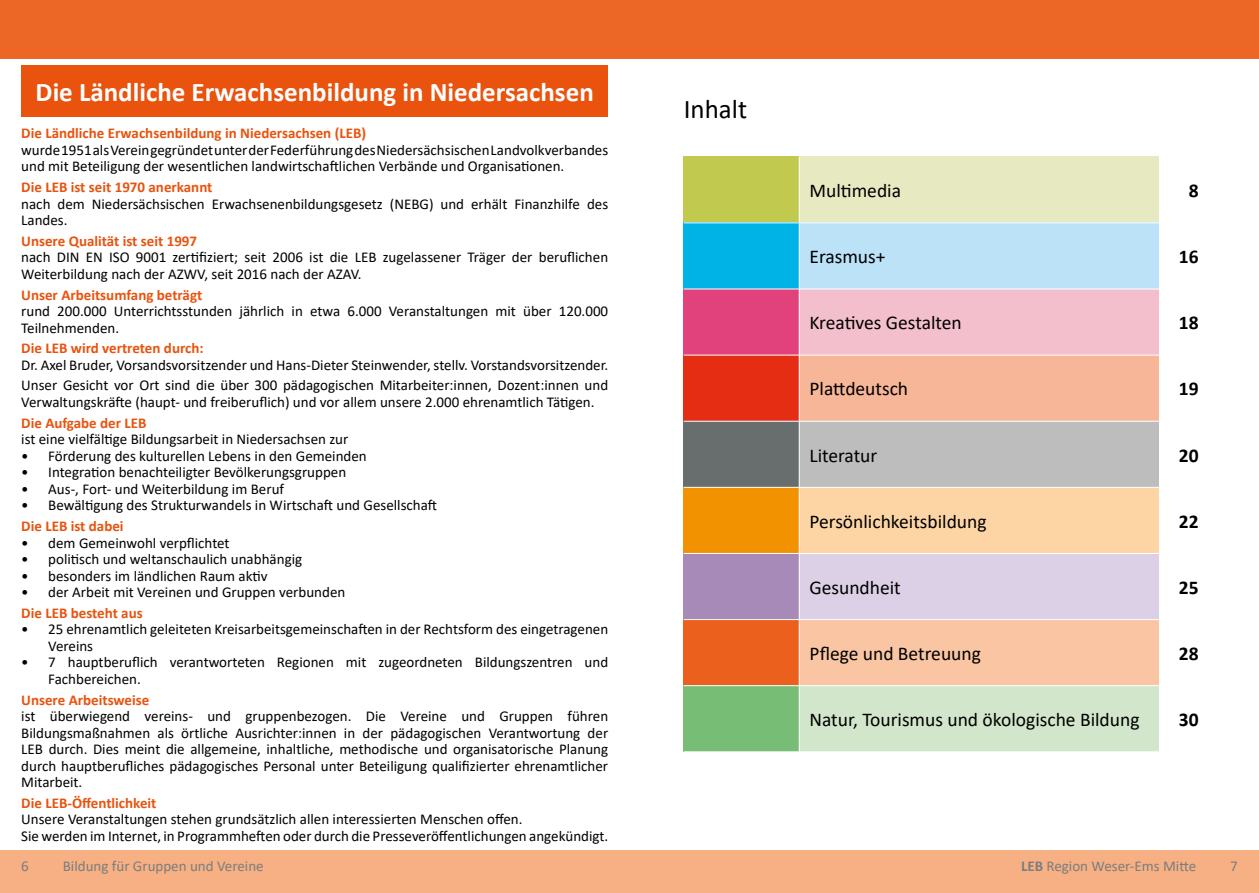
<style>
.page{position:relative;width:1259px;height:893px;background:#fff}
.page>*{position:absolute;margin:0;border:0;box-sizing:border-box;transform-origin:0 0}
.t1{font:700 27px "Calibri";color:#fff}
.t2{font:27px "Calibri";color:#000}
.t3{font:19.5px "Calibri";color:#000}
.t4{font:700 19.5px "Calibri";color:#000}
.t5{font:15px/16.5px "Calibri";color:#000}
.t6{font:700 15px "Calibri";color:#e9530e}
.t7{font:15px "Calibri";color:#7b7d7e}
.s1{font-weight:700}
</style>
<div class="page">
<div style="left:0;top:850px;width:1259px;height:43px;background:#f7b084"></div>
<div style="left:0;top:0;width:1259px;height:58px;background:#ec6725"></div>
<div style="left:684px;top:157px;width:115px;height:66px;background:#c1c94f"></div>
<div style="left:799px;top:157px;width:360px;height:66px;background:#e7e9c0"></div>
<div style="left:684px;top:223px;width:115px;height:66px;background:#00b3e6"></div>
<div style="left:799px;top:223px;width:360px;height:66px;background:#bce2f8"></div>
<div style="left:684px;top:289px;width:115px;height:66px;background:#e1427b"></div>
<div style="left:799px;top:289px;width:360px;height:66px;background:#f4bfcd"></div>
<div style="left:684px;top:355px;width:115px;height:66px;background:#e52d14"></div>
<div style="left:799px;top:355px;width:360px;height:66px;background:#f7b698"></div>
<div style="left:684px;top:421px;width:115px;height:66px;background:#686e6e"></div>
<div style="left:799px;top:421px;width:360px;height:66px;background:#bebdbe"></div>
<div style="left:684px;top:487px;width:115px;height:66px;background:#f39200"></div>
<div style="left:799px;top:487px;width:360px;height:66px;background:#fdd5a5"></div>
<div style="left:684px;top:553px;width:115px;height:67px;background:#a88ab8"></div>
<div style="left:799px;top:553px;width:360px;height:67px;background:#dbd0e5"></div>
<div style="left:684px;top:620px;width:115px;height:66px;background:#eb601d"></div>
<div style="left:799px;top:620px;width:360px;height:66px;background:#fac5a2"></div>
<div style="left:684px;top:686px;width:115px;height:66px;background:#78bd76"></div>
<div style="left:799px;top:686px;width:360px;height:66px;background:#d1e6cb"></div>
<hr style="left:799px;top:157px;width:1px;height:65px;background:#fff">
<hr style="left:684px;top:222px;width:115px;height:1px;background:#fff">
<hr style="left:799px;top:222px;width:360px;height:1px;background:#fff">
<hr style="left:799px;top:223px;width:1px;height:66px;background:#fff">
<hr style="left:684px;top:289px;width:115px;height:1px;background:#fff">
<hr style="left:799px;top:289px;width:360px;height:1px;background:#fff">
<hr style="left:799px;top:289px;width:1px;height:66px;background:#fff">
<hr style="left:684px;top:355px;width:115px;height:1px;background:#fff">
<hr style="left:799px;top:355px;width:360px;height:1px;background:#fff">
<hr style="left:799px;top:355px;width:1px;height:66px;background:#fff">
<hr style="left:684px;top:421px;width:115px;height:1px;background:#fff">
<hr style="left:799px;top:421px;width:360px;height:1px;background:#fff">
<hr style="left:799px;top:422px;width:1px;height:65px;background:#fff">
<hr style="left:684px;top:487px;width:115px;height:1px;background:#fff">
<hr style="left:799px;top:487px;width:360px;height:1px;background:#fff">
<hr style="left:799px;top:488px;width:1px;height:65px;background:#fff">
<hr style="left:684px;top:553px;width:115px;height:1px;background:#fff">
<hr style="left:799px;top:553px;width:360px;height:1px;background:#fff">
<hr style="left:799px;top:554px;width:1px;height:65px;background:#fff">
<hr style="left:684px;top:619px;width:115px;height:1px;background:#fff">
<hr style="left:799px;top:619px;width:360px;height:1px;background:#fff">
<hr style="left:799px;top:620px;width:1px;height:65px;background:#fff">
<hr style="left:684px;top:685px;width:115px;height:1px;background:#fff">
<hr style="left:799px;top:685px;width:360px;height:1px;background:#fff">
<hr style="left:799px;top:686px;width:1px;height:65px;background:#fff">
<hr style="left:684px;top:751px;width:115px;height:1px;background:#fff">
<hr style="left:799px;top:751px;width:360px;height:1px;background:#fff">
<div style="left:21px;top:65px;width:587px;height:51px;background:#e9530e"></div>
<h1 class="t1" style="left:36px;top:73px;width:559px">Die Ländliche Erwachsenbildung in Niedersachsen</h1>
<p class="t6" style="left:21px;top:123px;width:346px">Die Ländliche Erwachsenbildung in Niedersachsen (LEB)</p>
<p class="t5" style="left:21px;top:141px;width:588px">wurde 1951 als Verein gegründet unter der Federführung des Niedersächsischen Landvolkverbandes und mit Beteiligung der wesentlichen landwirtschaftlichen Verbände und Organisationen.</p>
<p class="t6" style="left:21px;top:176px;width:193px">Die LEB ist seit 1970 anerkannt</p>
<p class="t5" style="left:21px;top:195px;width:588px">nach dem Niedersächsischen Erwachsenenbildungsgesetz (NEBG) und erhält Finanzhilfe des<br>Landes.</p>
<p class="t6" style="left:21px;top:230px;width:177px">Unsere Qualität ist seit 1997</p>
<p class="t5" style="left:21px;top:249px;width:588px">nach DIN EN ISO 9001 zertifiziert; seit 2006 ist die LEB zugelassener Träger der beruflichen<br>Weiterbildung nach der AZWV, seit 2016 nach der AZAV.</p>
<p class="t6" style="left:21px;top:284px;width:182px">Unser Arbeitsumfang beträgt</p>
<p class="t5" style="left:21px;top:302px;width:588px">rund 200.000 Unterrichtsstunden jährlich in etwa 6.000 Veranstaltungen mit über 120.000<br>Teilnehmenden.</p>
<p class="t6" style="left:21px;top:338px;width:184px">Die LEB wird vertreten durch:</p>
<p class="t5" style="left:21px;top:354px;width:588px;line-height:20.7px">Dr. Axel Bruder, Vorsandsvorsitzender und Hans-Dieter Steinwender, stellv. Vorstandsvorsitzender.<br>Unser Gesicht vor Ort sind die über 300 pädagogischen Mitarbeiter:innen, Dozent:innen und</p>
<p class="t5" style="left:21px;top:393px;width:575px">Verwaltungskräfte (haupt- und freiberuflich) und vor allem unsere 2.000 ehrenamtlich Tätigen.</p>
<p class="t6" style="left:21px;top:412px;width:127px">Die Aufgabe der LEB</p>
<p class="t5" style="left:21px;top:431px;width:329px">ist eine vielfältige Bildungsarbeit in Niedersachsen zur</p>
<p class="t5" style="left:21px;top:447px;width:347px">• Förderung des kulturellen Lebens in den Gemeinden</p>
<p class="t5" style="left:21px;top:464px;width:326px">• Integration benachteiligter Bevölkerungsgruppen</p>
<p class="t5" style="left:21px;top:480px;width:264px">• Aus-, Fort- und Weiterbildung im Beruf</p>
<p class="t5" style="left:21px;top:497px;width:417px">• Bewältigung des Strukturwandels in Wirtschaft und Gesellschaft</p>
<p class="t6" style="left:21px;top:515px;width:104px">Die LEB ist dabei</p>
<p class="t5" style="left:21px;top:534px;width:210px">• dem Gemeinwohl verpflichtet</p>
<p class="t5" style="left:21px;top:550px;width:282px">• politisch und weltanschaulich unabhängig</p>
<p class="t5" style="left:21px;top:567px;width:248px">• besonders im ländlichen Raum aktiv</p>
<p class="t5" style="left:21px;top:583px;width:325px">• der Arbeit mit Vereinen und Gruppen verbunden</p>
<p class="t6" style="left:21px;top:602px;width:123px">Die LEB besteht aus</p>
<p class="t5" style="left:48px;top:621px;width:561px;text-indent:-27px">• 25 ehrenamtlich geleiteten Kreisarbeitsgemeinschaften in der Rechtsform des eingetragenen<br>Vereins</p>
<p class="t5" style="left:48px;top:654px;width:561px;text-indent:-27px">• 7 hauptberuflich verantworteten Regionen mit zugeordneten Bildungszentren und<br>Fachbereichen.</p>
<p class="t6" style="left:21px;top:689px;width:130px">Unsere Arbeitsweise</p>
<p class="t5" style="left:21px;top:707px;width:588px;text-align:justify">ist überwiegend vereins- und gruppenbezogen. Die Vereine und Gruppen führen Bildungsmaßnahmen als örtliche Ausrichter:innen in der pädagogischen Verantwortung der LEB durch. Dies meint die allgemeine, inhaltliche, methodische und organisatorische Planung durch hauptberufliches pädagogisches Personal unter Beteiligung qualifizierter ehrenamtlicher Mitarbeit.</p>
<p class="t6" style="left:21px;top:792px;width:137px">Die LEB-Öffentlichkeit</p>
<p class="t5" style="left:21px;top:811px;width:588px">Unsere Veranstaltungen stehen grundsätzlich allen interessierten Menschen offen.<br>Sie werden im Internet, in Programmheften oder durch die Presseveröffentlichungen angekündigt.</p>
<h1 class="t2" style="left:684px;top:90px;width:65px">Inhalt</h1>
<h2 class="t3" style="left:809px;top:177px;width:93px">Multimedia</h2>
<h2 class="t4" style="left:1188px;top:177px;width:11px">8</h2>
<h2 class="t3" style="left:809px;top:243px;width:78px">Erasmus+</h2>
<h2 class="t4" style="left:1179px;top:243px;width:21px">16</h2>
<h2 class="t3" style="left:809px;top:309px;width:154px">Kreatives Gestalten</h2>
<h2 class="t4" style="left:1179px;top:309px;width:21px">18</h2>
<h2 class="t3" style="left:809px;top:375px;width:100px">Plattdeutsch</h2>
<h2 class="t4" style="left:1179px;top:375px;width:21px">19</h2>
<h2 class="t3" style="left:809px;top:442px;width:69px">Literatur</h2>
<h2 class="t4" style="left:1179px;top:441px;width:21px">20</h2>
<h2 class="t3" style="left:809px;top:508px;width:179px">Persönlichkeitsbildung</h2>
<h2 class="t4" style="left:1179px;top:507px;width:21px">22</h2>
<h2 class="t3" style="left:809px;top:574px;width:93px">Gesundheit</h2>
<h2 class="t4" style="left:1179px;top:573px;width:21px">25</h2>
<h2 class="t3" style="left:809px;top:640px;width:173px">Pflege und Betreuung</h2>
<h2 class="t4" style="left:1179px;top:640px;width:21px">28</h2>
<h2 class="t3" style="left:809px;top:706px;width:331px">Natur, Tourismus und ökologische Bildung</h2>
<h2 class="t4" style="left:1179px;top:706px;width:21px">30</h2>
<p class="t7" style="left:21px;top:856px;width:9px">6</p>
<p class="t7" style="left:63px;top:856px;width:202px">Bildung für Gruppen und Vereine</p>
<p class="t7" style="left:1021px;top:856px;width:177px"><span class="s1">LEB</span> Region Weser-Ems Mitte</p>
<p class="t7" style="left:1230px;top:856px;width:9px">7</p>
</div>
